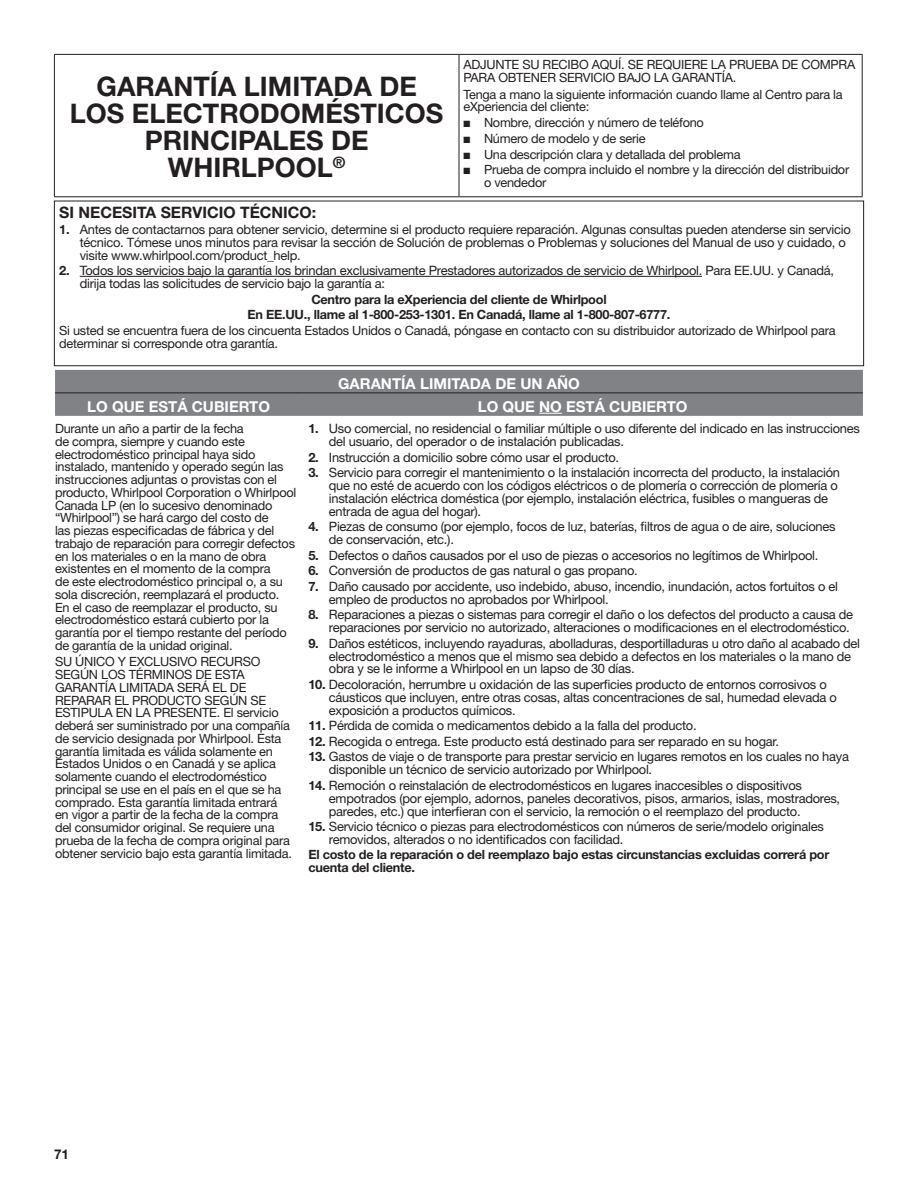
<style>
.page{position:relative;width:918px;height:1188px;background:#fff}
.page>*{position:absolute;margin:0;border:0;box-sizing:border-box;transform-origin:0 0}
.Warranty_Heading_1{font:700 27px/27px "Helvetica Neue";color:#231f20;text-align:center}
.Warranty_Heading_3{font:700 15.75px "Helvetica Neue";color:#231f20}
.Warranty_Heading_2{font:700 15px "Helvetica Neue";color:#fff}
.t1{font:700 13.5px "Helvetica Neue";color:#231f20}
.t2{font:12.9px/12.9px "Helvetica Neue";letter-spacing:-.02em;color:#231f20}
.Warranty_Body{font:12.75px/12.8px "Helvetica Neue";letter-spacing:-.02em;color:#231f20}
.Warranty_Body_Bold_C{font:700 12.75px "Helvetica Neue";letter-spacing:-.02em;color:#231f20}
.Warranty_Body_Bold{font:700 12.75px/12.8px "Helvetica Neue";letter-spacing:-.02em;color:#231f20}
.s1{font-weight:700}
</style>
<div class="page">
<hr style="left:80px;top:276px;width:622px;height:1px;background:#231f20">
<div style="left:54px;top:201px;width:810px;height:165px;border:1px solid #231f20"></div>
<hr style="left:54px;top:54px;width:405px;height:1px;background:#231f20">
<hr style="left:54px;top:55px;width:1px;height:141px;background:#231f20">
<hr style="left:459px;top:54px;width:404px;height:1px;background:#231f20">
<hr style="left:459px;top:55px;width:1px;height:141px;background:#231f20">
<hr style="left:862px;top:55px;width:1px;height:141px;background:#231f20">
<hr style="left:54px;top:196px;width:405px;height:1px;background:#231f20">
<hr style="left:459px;top:196px;width:404px;height:1px;background:#231f20">
<div style="left:55px;top:370px;width:808px;height:46px;background:#808285"></div>
<h1 class="Warranty_Heading_1" style="left:70px;top:72px;width:375px">GARANTÍA LIMITADA DE<br>LOS ELECTRODOMÉSTICOS<br>PRINCIPALES DE<br>WHIRLPOOL<sup>®</sup></h1>
<p class="Warranty_Body" style="left:464px;top:58px;width:393px">ADJUNTE SU RECIBO AQUÍ. SE REQUIERE LA PRUEBA DE COMPRA<br>PARA OBTENER SERVICIO BAJO LA GARANTÍA.</p>
<p class="Warranty_Body" style="left:464px;top:87px;width:381px">Tenga a mano la siguiente información cuando llame al Centro para la eXperiencia del cliente:</p>
<p class="Warranty_Body" style="left:464px;top:116px;width:242px">■ Nombre, dirección y número de teléfono</p>
<p class="Warranty_Body" style="left:464px;top:132px;width:184px">■ Número de modelo y de serie</p>
<p class="Warranty_Body" style="left:464px;top:147px;width:279px">■ Una descripción clara y detallada del problema</p>
<p class="Warranty_Body" style="left:484px;top:163px;width:367px;text-indent:-21px">■ Prueba de compra incluido el nombre y la dirección del distribuidor o vendedor</p>
<p class="Warranty_Heading_3" style="left:59px;top:203px;width:259px">SI NECESITA SERVICIO TÉCNICO:</p>
<p class="t2" style="left:80px;top:223px;width:773px;text-indent:-21px"><span class="s1">1.</span> Antes de contactarnos para obtener servicio, determine si el producto requiere reparación. Algunas consultas pueden atenderse sin servicio técnico. Tómese unos minutos para revisar la sección de Solución de problemas o Problemas y soluciones del Manual de uso y cuidado, o visite www.whirlpool.com/product_help.</p>
<p class="t2" style="left:80px;top:264px;width:756px;text-indent:-21px"><span class="s1">2.</span> Todos los servicios bajo la garantía los brindan exclusivamente Prestadores autorizados de servicio de Whirlpool. Para EE.UU. y Canadá, dirija todas las solicitudes de servicio bajo la garantía a:</p>
<p class="Warranty_Body_Bold_C" style="left:311px;top:291px;width:297px">Centro para la eXperiencia del cliente de Whirlpool</p>
<p class="Warranty_Body_Bold_C" style="left:248px;top:307px;width:424px">En EE.UU., llame al 1-800-253-1301. En Canadá, llame al 1-800-807-6777.</p>
<p class="Warranty_Body" style="left:59px;top:324px;width:778px">Si usted se encuentra fuera de los cincuenta Estados Unidos o Canadá, póngase en contacto con su distribuidor autorizado de Whirlpool para determinar si corresponde otra garantía.</p>
<p class="Warranty_Heading_2" style="left:338px;top:374px;width:243px">GARANTÍA LIMITADA DE UN AÑO</p>
<p class="Warranty_Heading_2" style="left:87px;top:397px;width:184px">LO QUE ESTÁ CUBIERTO</p>
<p class="Warranty_Heading_2" style="left:478px;top:397px;width:211px">LO QUE NO ESTÁ CUBIERTO</p>
<p class="Warranty_Body" style="left:55px;top:422px;width:243px">Durante un año a partir de la fecha<br>de compra, siempre y cuando este electrodoméstico principal haya sido instalado, mantenido y operado según las instrucciones adjuntas o provistas con el producto, Whirlpool Corporation o Whirlpool Canada LP (en lo sucesivo denominado “Whirlpool”) se hará cargo del costo de<br>las piezas especificadas de fábrica y del trabajo de reparación para corregir defectos en los materiales o en la mano de obra existentes en el momento de la compra<br>de este electrodoméstico principal o, a su sola discreción, reemplazará el producto.<br>En el caso de reemplazar el producto, su electrodoméstico estará cubierto por la garantía por el tiempo restante del período de garantía de la unidad original.</p>
<p class="Warranty_Body" style="left:55px;top:655px;width:238px">SU ÚNICO Y EXCLUSIVO RECURSO SEGÚN LOS TÉRMINOS DE ESTA GARANTÍA LIMITADA SERÁ EL DE REPARAR EL PRODUCTO SEGÚN SE ESTIPULA EN LA PRESENTE. El servicio deberá ser suministrado por una compañía de servicio designada por Whirlpool. Esta garantía limitada es válida solamente en Estados Unidos o en Canadá y se aplica solamente cuando el electrodoméstico principal se use en el país en el que se ha comprado. Esta garantía limitada entrará en vigor a partir de la fecha de la compra del consumidor original. Se requiere una prueba de la fecha de compra original para obtener servicio bajo esta garantía limitada.</p>
<p class="t2" style="left:329px;top:422px;width:532px;text-indent:-21px"><span class="s1">1.</span> Uso comercial, no residencial o familiar múltiple o uso diferente del indicado en las instrucciones del usuario, del operador o de instalación publicadas.</p>
<p class="t2" style="left:308px;top:450px;width:312px"><span class="s1">2.</span> Instrucción a domicilio sobre cómo usar el producto.</p>
<p class="t2" style="left:329px;top:466px;width:513px;text-indent:-21px"><span class="s1">3.</span> Servicio para corregir el mantenimiento o la instalación incorrecta del producto, la instalación que no esté de acuerdo con los códigos eléctricos o de plomería o corrección de plomería o instalación eléctrica doméstica (por ejemplo, instalación eléctrica, fusibles o mangueras de entrada de agua del hogar).</p>
<p class="t2" style="left:329px;top:520px;width:508px;text-indent:-21px"><span class="s1">4.</span> Piezas de consumo (por ejemplo, focos de luz, baterías, filtros de agua o de aire, soluciones de conservación, etc.).</p>
<p class="t2" style="left:308px;top:549px;width:512px"><span class="s1">5.</span> Defectos o daños causados por el uso de piezas o accesorios no legítimos de Whirlpool.</p>
<p class="t2" style="left:308px;top:564px;width:331px"><span class="s1">6.</span> Conversión de productos de gas natural o gas propano.</p>
<p class="t2" style="left:329px;top:580px;width:511px;text-indent:-21px"><span class="s1">7.</span> Daño causado por accidente, uso indebido, abuso, incendio, inundación, actos fortuitos o el empleo de productos no aprobados por Whirlpool.</p>
<p class="t2" style="left:308px;top:608px;width:546px;text-align:right"><span class="s1">8.</span> Reparaciones a piezas o sistemas para corregir el daño o los defectos del producto a causa de reparaciones por servicio no autorizado, alteraciones o modificaciones en el electrodoméstico.</p>
<p class="t2" style="left:329px;top:636px;width:533px;text-indent:-21px"><span class="s1">9.</span> Daños estéticos, incluyendo rayaduras, abolladuras, desportilladuras u otro daño al acabado del electrodoméstico a menos que el mismo sea debido a defectos en los materiales o la mano de obra y se le informe a Whirlpool en un lapso de 30 días.</p>
<p class="t2" style="left:329px;top:678px;width:509px;text-indent:-21px"><span class="s1">10.</span> Decoloración, herrumbre u oxidación de las superficies producto de entornos corrosivos o cáusticos que incluyen, entre otras cosas, altas concentraciones de sal, humedad elevada o exposición a productos químicos.</p>
<p class="t2" style="left:308px;top:719px;width:390px"><span class="s1">11.</span> Pérdida de comida o medicamentos debido a la falla del producto.</p>
<p class="t2" style="left:308px;top:735px;width:472px"><span class="s1">12.</span> Recogida o entrega. Este producto está destinado para ser reparado en su hogar.</p>
<p class="t2" style="left:329px;top:750px;width:522px;text-indent:-21px"><span class="s1">13.</span> Gastos de viaje o de transporte para prestar servicio en lugares remotos en los cuales no haya disponible un técnico de servicio autorizado por Whirlpool.</p>
<p class="t2" style="left:329px;top:779px;width:513px;text-indent:-21px"><span class="s1">14.</span> Remoción o reinstalación de electrodomésticos en lugares inaccesibles o dispositivos empotrados (por ejemplo, adornos, paneles decorativos, pisos, armarios, islas, mostradores, paredes, etc.) que interfieran con el servicio, la remoción o el reemplazo del producto.</p>
<p class="t2" style="left:329px;top:820px;width:497px;text-indent:-21px"><span class="s1">15.</span> Servicio técnico o piezas para electrodomésticos con números de serie/modelo originales removidos, alterados o no identificados con facilidad.</p>
<p class="Warranty_Body_Bold" style="left:308px;top:848px;width:522px">El costo de la reparación o del reemplazo bajo estas circunstancias excluidas correrá por cuenta del cliente.</p>
<p class="t1" style="left:54px;top:1146px;width:16px">71</p>
</div>
